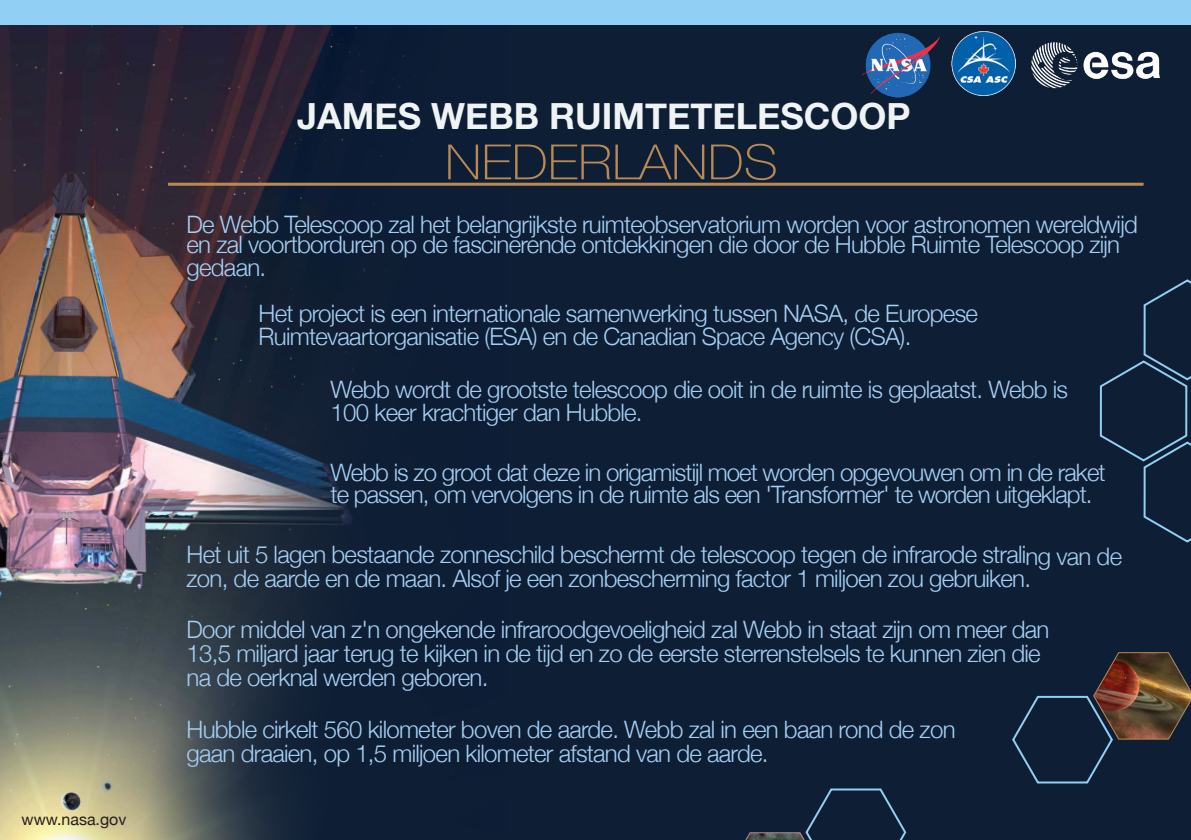
<style>
.page{position:relative;width:1191px;height:840px;background:#fff}
.page>*{position:absolute;margin:0;border:0;box-sizing:border-box;transform-origin:0 0}
.t1{font:100 48.6px "Helvetica Neue";color:#b98a54;scale:1.11 1}
.t2{font:700 36px "Helvetica Neue";color:#eff3f4}
.t3{font:300 24px/22.8px "Helvetica Neue";letter-spacing:-.03em;color:#a5cff4}
.t4{font:16px "Helvetica Neue";color:#231f20}
</style>
<div class="page">
<div style="left:0;top:0;width:1191px;height:839px;background:#0e1e35"></div>
<img style="left:0;top:24px;width:506px;height:815px">
<svg style="left:1012px;top:652px;width:179px;height:132px"></svg>
<hr style="left:168px;top:183px;width:975px;height:3px;background:#b98a54">
<div style="left:0;top:0;width:1191px;height:24px;background:#91cff4"></div>
<svg style="left:746px;top:788px;width:161px;height:51px"></svg>
<svg style="left:1099px;top:279px;width:92px;height:264px"></svg>
<img style="left:951px;top:31px;width:65px;height:65px">
<img style="left:862px;top:32px;width:78px;height:65px">
<img style="left:1031px;top:42px;width:129px;height:47px">
<p class="t4" style="left:22px;top:806px;width:106px">www.nasa.gov</p>
<p class="t2" style="left:297px;top:88px;width:615px">JAMES WEBB RUIMTETELESCOOP</p>
<p class="t1" style="left:445px;top:125px;width:301px">NEDERLANDS</p>
<p class="t3" style="left:186px;top:211px;width:952px">De Webb Telescoop zal het belangrijkste ruimteobservatorium worden voor astronomen wereldwijd</p>
<p class="t3" style="left:186px;top:231px;width:935px">en zal voortborduren op de fascinerende ontdekkingen die door de Hubble Ruimte Telescoop zijn gedaan.</p>
<p class="t3" style="left:258px;top:300px;width:721px">Het project is een internationale samenwerking tussen NASA, de Europese</p>
<p class="t3" style="left:258px;top:323px;width:654px">Ruimtevaartorganisatie (ESA) en de Canadian Space Agency (CSA).</p>
<p class="t3" style="left:330px;top:376px;width:739px">Webb wordt de grootste telescoop die ooit in de ruimte is geplaatst. Webb is</p>
<p class="t3" style="left:330px;top:399px;width:313px">100 keer krachtiger dan Hubble.</p>
<p class="t3" style="left:330px;top:459px;width:776px">Webb is zo groot dat deze in origamistijl moet worden opgevouwen om in de raket</p>
<p class="t3" style="left:330px;top:481px;width:763px">te passen, om vervolgens in de ruimte als een 'Transformer' te worden uitgeklapt.</p>
<p class="t3" style="left:186px;top:541px;width:937px">Het uit 5 lagen bestaande zonneschild beschermt de telescoop tegen de infrarode straling van de</p>
<p class="t3" style="left:186px;top:565px;width:846px">zon, de aarde en de maan. Alsof je een zonbescherming factor 1 miljoen zou gebruiken.</p>
<p class="t3" style="left:186px;top:616px;width:864px">Door middel van z'n ongekende infraroodgevoeligheid zal Webb in staat zijn om meer dan</p>
<p class="t3" style="left:186px;top:640px;width:855px">13,5 miljard jaar terug te kijken in de tijd en zo de eerste sterrenstelsels te kunnen zien die</p>
<p class="t3" style="left:186px;top:664px;width:303px">na de oerknal werden geboren.</p>
<p class="t3" style="left:186px;top:716px;width:770px">Hubble cirkelt 560 kilometer boven de aarde. Webb zal in een baan rond de zon</p>
<p class="t3" style="left:186px;top:740px;width:583px">gaan draaien, op 1,5 miljoen kilometer afstand van de aarde.</p>
</div>
